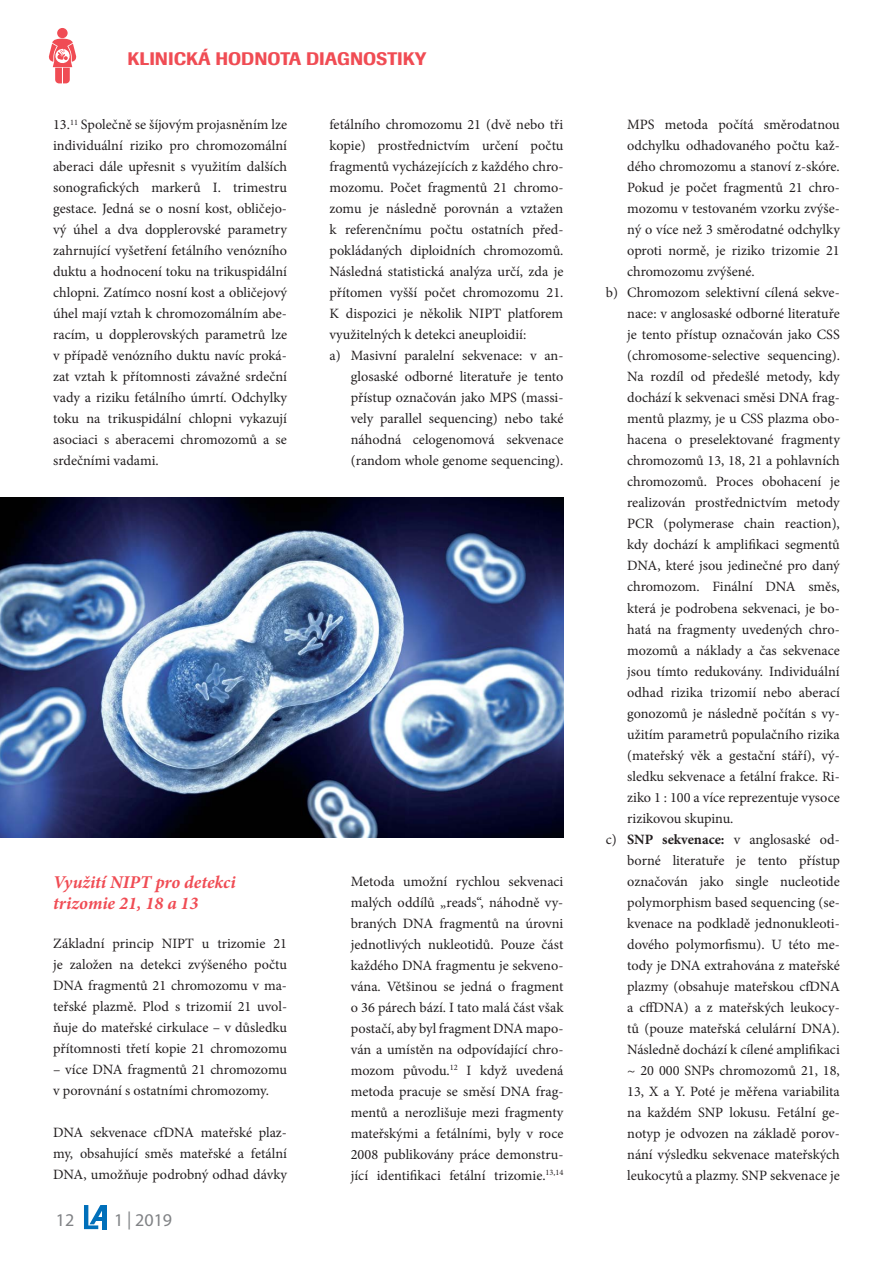
<style>
.page{position:relative;width:893px;height:1263px;background:#fff}
.page>*{position:absolute;margin:0;border:0;box-sizing:border-box;transform-origin:0 0}
.t1{font:italic 700 18px/21px "Minion Pro";color:#f04c54}
.t2{font:18px "Imago Medium CE";color:#f04c54}
.t3{font:18px "Myriad Pro";color:#808285}
.t4{font:14.25px/21px "Minion Pro";color:#231f20;text-align:justify}
.s1{font-weight:700}
</style>
<div class="page">
<div style="left:102px;top:1205px;width:5px;height:24px;background:#006fba"></div>
<svg style="left:84px;top:1205px;width:18px;height:24px"></svg>
<svg style="left:49px;top:28px;width:27px;height:55px"></svg>
<img style="left:0;top:497px;width:563px;height:340px">
<p class="t2" style="left:128px;top:52px;width:300px">KLINICKÁ HODNOTA DIAGNOSTIKY</p>
<p class="t4" style="left:53px;top:116px;width:235px">13.<sup>11</sup> Společně se šíjovým projasněním lze individuální riziko pro chromozomální aberaci dále upřesnit s využitím dalších sonografických markerů I. trimestru gestace. Jedná se o nosní kost, obličejo&shy;vý úhel a dva dopplerovské parametry zahrnující vyšetření fetálního venózního duktu a hodnocení toku na trikuspidální chlopni. Zatímco nosní kost a obličejový úhel mají vztah k chromozomálním abe&shy;racím, u dopplerovských parametrů lze v případě venózního duktu navíc proká&shy;zat vztah k přítomnosti závažné srdeční vady a riziku fetálního úmrtí. Odchylky toku na trikuspidální chlopni vykazují asociaci s aberacemi chromozomů a se srdečními vadami.</p>
<p class="t4" style="left:330px;top:116px;width:235px">fetálního chromozomu 21 (dvě nebo tři</p>
<p class="t4" style="left:330px;top:137px;width:235px">kopie) prostřednictvím určení počtu</p>
<p class="t4" style="left:330px;top:158px;width:235px">fragmentů vycházejících z každého chro-</p>
<p class="t4" style="left:330px;top:179px;width:235px">mozomu. Počet fragmentů 21 chromo-</p>
<p class="t4" style="left:330px;top:200px;width:235px">zomu je následně porovnán a vztažen</p>
<p class="t4" style="left:330px;top:221px;width:235px">k referenčnímu počtu ostatních před-</p>
<p class="t4" style="left:330px;top:242px;width:235px">pokládaných diploidních chromozomů.</p>
<p class="t4" style="left:330px;top:263px;width:235px">Následná statistická analýza určí, zda je</p>
<p class="t4" style="left:330px;top:284px;width:235px">přítomen vyšší počet chromozomu 21.</p>
<p class="t4" style="left:330px;top:305px;width:235px">K dispozici je několik NIPT platforem</p>
<p class="t4" style="left:330px;top:326px;width:198px">využitelných k detekci aneuploidií:</p>
<p class="t4" style="left:330px;top:347px;width:235px">a) Masivní paralelní sekvenace: v an-</p>
<p class="t4" style="left:351px;top:368px;width:214px">glosaské odborné literatuře je tento</p>
<p class="t4" style="left:351px;top:389px;width:214px">přístup označován jako MPS (massi-</p>
<p class="t4" style="left:351px;top:410px;width:214px">vely parallel sequencing) nebo také</p>
<p class="t4" style="left:351px;top:431px;width:214px">náhodná celogenomová sekvenace</p>
<p class="t4" style="left:351px;top:452px;width:214px">(random whole genome sequencing).</p>
<p class="t1" style="left:53px;top:873px;width:184px">Využití NIPT pro detekci trizomie 21, 18 a 13</p>
<p class="t4" style="left:53px;top:934px;width:235px">Základní princip NIPT u trizomie 21 je založen na detekci zvýšeného počtu DNA fragmentů 21 chromozomu v ma&shy;teřské plazmě. Plod s trizomií 21 uvol&shy;ňuje do mateřské cirkulace – v důsledku přítomnosti třetí kopie 21 chromozomu</p>
<p class="t4" style="left:53px;top:1060px;width:235px">– více DNA fragmentů 21 chromozomu v porovnání s ostatními chromozomy.</p>
<p class="t4" style="left:53px;top:1123px;width:235px">DNA sekvenace cfDNA mateřské plaz&shy;my, obsahující směs mateřské a fetální DNA, umožňuje podrobný odhad dávky</p>
<p class="t3" style="left:56px;top:1209px;width:20px">12</p>
<p class="t3" style="left:114px;top:1209px;width:60px">1 | 2019</p>
<p class="t4" style="left:351px;top:872px;width:214px">Metoda umožní rychlou sekvenaci malých oddílů „reads“, náhodně vy&shy;braných DNA fragmentů na úrovni jednotlivých nukleotidů. Pouze část každého DNA fragmentu je sekveno&shy;vána. Většinou se jedná o fragment o 36 párech bází. I tato malá část však postačí, aby byl fragment DNA mapo&shy;ván a umístěn na odpovídající chro&shy;mozom původu.<sup>12</sup> I když uvedená metoda pracuje se směsí DNA frag&shy;mentů a nerozlišuje mezi fragmenty mateřskými a fetálními, byly v roce 2008 publikovány práce demonstru&shy;jící identifikaci fetální trizomie.<sup>13,14</sup></p>
<p class="t4" style="left:627px;top:116px;width:214px">MPS metoda počítá směrodatnou</p>
<p class="t4" style="left:627px;top:137px;width:214px">odchylku odhadovaného počtu kaž-</p>
<p class="t4" style="left:627px;top:158px;width:214px">dého chromozomu a stanoví z-skóre.</p>
<p class="t4" style="left:627px;top:179px;width:214px">Pokud je počet fragmentů 21 chro-</p>
<p class="t4" style="left:627px;top:200px;width:214px">mozomu v testovaném vzorku zvýše-</p>
<p class="t4" style="left:627px;top:221px;width:214px">ný o více než 3 směrodatné odchylky</p>
<p class="t4" style="left:627px;top:242px;width:214px">oproti normě, je riziko trizomie 21</p>
<p class="t4" style="left:627px;top:263px;width:129px">chromozomu zvýšené.</p>
<p class="t4" style="left:606px;top:284px;width:235px">b) Chromozom selektivní cílená sekve-</p>
<p class="t4" style="left:627px;top:305px;width:214px">nace: v anglosaské odborné literatuře</p>
<p class="t4" style="left:627px;top:326px;width:214px">je tento přístup označován jako CSS</p>
<p class="t4" style="left:627px;top:347px;width:214px">(chromosome-selective sequencing).</p>
<p class="t4" style="left:627px;top:368px;width:214px">Na rozdíl od předešlé metody, kdy</p>
<p class="t4" style="left:627px;top:389px;width:214px">dochází k sekvenaci směsi DNA frag-</p>
<p class="t4" style="left:627px;top:410px;width:214px">mentů plazmy, je u CSS plazma obo-</p>
<p class="t4" style="left:627px;top:431px;width:214px">hacena o preselektované fragmenty</p>
<p class="t4" style="left:627px;top:452px;width:214px">chromozomů 13, 18, 21 a pohlavních</p>
<p class="t4" style="left:627px;top:473px;width:214px">chromozomů. Proces obohacení je</p>
<p class="t4" style="left:627px;top:494px;width:214px">realizován prostřednictvím metody</p>
<p class="t4" style="left:627px;top:515px;width:214px">PCR (polymerase chain reaction),</p>
<p class="t4" style="left:627px;top:536px;width:214px">kdy dochází k amplifikaci segmentů</p>
<p class="t4" style="left:627px;top:557px;width:214px">DNA, které jsou jedinečné pro daný</p>
<p class="t4" style="left:627px;top:578px;width:214px">chromozom. Finální DNA směs,</p>
<p class="t4" style="left:627px;top:599px;width:214px">která je podrobena sekvenaci, je bo-</p>
<p class="t4" style="left:627px;top:620px;width:214px">hatá na fragmenty uvedených chro-</p>
<p class="t4" style="left:627px;top:641px;width:214px">mozomů a náklady a čas sekvenace</p>
<p class="t4" style="left:627px;top:662px;width:214px">jsou tímto redukovány. Individuální</p>
<p class="t4" style="left:627px;top:683px;width:214px">odhad rizika trizomií nebo aberací</p>
<p class="t4" style="left:627px;top:704px;width:214px">gonozomů je následně počítán s vy-</p>
<p class="t4" style="left:627px;top:725px;width:214px">užitím parametrů populačního rizika</p>
<p class="t4" style="left:627px;top:746px;width:214px">(mateřský věk a gestační stáří), vý-</p>
<p class="t4" style="left:627px;top:767px;width:214px">sledku sekvenace a fetální frakce. Ri-</p>
<p class="t4" style="left:627px;top:788px;width:214px">ziko 1 : 100 a více reprezentuje vysoce</p>
<p class="t4" style="left:627px;top:809px;width:108px">rizikovou skupinu.</p>
<p class="t4" style="left:606px;top:830px;width:235px">c) <span class="s1">SNP sekvenace:</span> v anglosaské od-</p>
<p class="t4" style="left:627px;top:851px;width:214px">borné literatuře je tento přístup</p>
<p class="t4" style="left:627px;top:872px;width:214px">označován jako single nucleotide</p>
<p class="t4" style="left:627px;top:893px;width:214px">polymorphism based sequencing (se-</p>
<p class="t4" style="left:627px;top:914px;width:214px">kvenace na podkladě jednonukleoti-</p>
<p class="t4" style="left:627px;top:935px;width:214px">dového polymorfismu). U této me-</p>
<p class="t4" style="left:627px;top:956px;width:214px">tody je DNA extrahována z mateřské</p>
<p class="t4" style="left:627px;top:977px;width:214px">plazmy (obsahuje mateřskou cfDNA</p>
<p class="t4" style="left:627px;top:998px;width:214px">a cffDNA) a z mateřských leukocy-</p>
<p class="t4" style="left:627px;top:1019px;width:214px">tů (pouze mateřská celulární DNA).</p>
<p class="t4" style="left:627px;top:1040px;width:214px">Následně dochází k cílené amplifikaci</p>
<p class="t4" style="left:627px;top:1061px;width:214px">~ 20 000 SNPs chromozomů 21, 18,</p>
<p class="t4" style="left:627px;top:1082px;width:214px">13, X a Y. Poté je měřena variabilita</p>
<p class="t4" style="left:627px;top:1103px;width:214px">na každém SNP lokusu. Fetální ge-</p>
<p class="t4" style="left:627px;top:1124px;width:214px">notyp je odvozen na základě porov-</p>
<p class="t4" style="left:627px;top:1145px;width:214px">nání výsledku sekvenace mateřských</p>
<p class="t4" style="left:627px;top:1166px;width:214px">leukocytů a plazmy. SNP sekvenace je</p>
</div>
